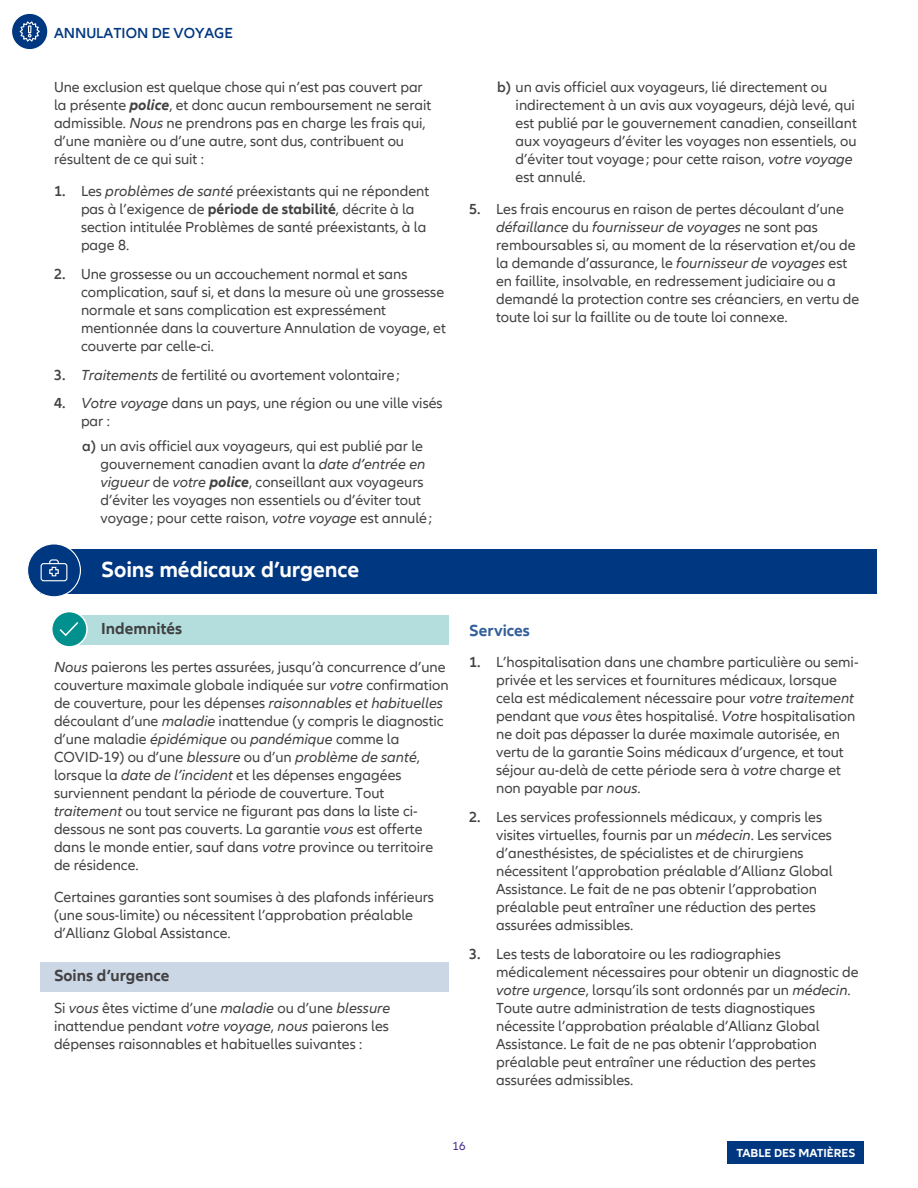
<style>
.page{position:relative;width:918px;height:1188px;background:#fff}
.page>*{position:absolute;margin:0;border:0;box-sizing:border-box;transform-origin:0 0}
.t1{font:700 22.5px "Allianz Neo";letter-spacing:-.005em;color:#fff}
.t2{font:700 16.5px "Allianz Neo";color:#414042}
.t3{font:700 16.5px "Allianz Neo";color:#335f9a}
.t4{font:15px/18px "Allianz Neo";color:#414042}
.t5{font:600 15px "Allianz Neo";color:#003781}
.t6{font:600 15px "Allianz Neo";color:#414042}
.t7{font:700 12px "Allianz Neo";color:#fff}
.t8{font:12px "Allianz Neo";color:#492f92}
.s1{font-weight:700;font-style:italic}
.s2{font-style:italic}
.s3{font-weight:600}
.s4{font-weight:700}
</style>
<div class="page">
<div style="left:40px;top:962px;width:409px;height:30px;background:#ccd7e6"></div>
<div style="left:68px;top:615px;width:381px;height:30px;background:#b3dedd"></div>
<svg style="left:12px;top:13px;width:36px;height:37px"></svg>
<div style="left:11px;top:13px;width:37px;height:37px;border:1px solid #fff;border-radius:50%"></div>
<svg style="left:18px;top:20px;width:23px;height:23px"></svg>
<div style="left:40px;top:549px;width:838px;height:44px;background:#003781"></div>
<div style="left:28px;top:544px;width:52px;height:53px;background:#003781;border-radius:50%"></div>
<div style="left:27px;top:543px;width:54px;height:54px;border:1px solid #fff;border-radius:50%"></div>
<svg style="left:40px;top:559px;width:28px;height:23px"></svg>
<div style="left:52px;top:612px;width:35px;height:35px;background:#00908d;border-radius:50%"></div>
<div style="left:51px;top:611px;width:37px;height:37px;border:2px solid #fff;border-radius:50%"></div>
<svg style="left:59px;top:622px;width:20px;height:15px"></svg>
<div style="left:728px;top:1141px;width:136px;height:23px;background:#003781"></div>
<p class="t5" style="left:54px;top:25px;width:180px">ANNULATION DE VOYAGE</p>
<p class="t4" style="left:54px;top:79px;width:379px">Une exclusion est quelque chose qui n’est pas couvert par la présente <span class="s1">police</span>, et donc aucun remboursement ne serait admissible. <span class="s2">Nous</span> ne prendrons pas en charge les frais qui, d’une manière ou d’une autre, sont dus, contribuent ou résultent de ce qui suit :</p>
<p class="t4" style="left:81px;top:182px;width:350px;text-indent:-27px"><span class="s3">1.</span> Les <span class="s2">problèmes de santé</span> préexistants qui ne répondent pas à l’exigence de <span class="s4">période de stabilité</span>, décrite à la section intitulée Problèmes de santé préexistants, à la page 8.</p>
<p class="t4" style="left:81px;top:265px;width:366px;text-indent:-27px"><span class="s3">2.</span> Une grossesse ou un accouchement normal et sans complication, sauf si, et dans la mesure où une grossesse normale et sans complication est expressément mentionnée dans la couverture Annulation de voyage, et couverte par celle-ci.</p>
<p class="t4" style="left:54px;top:366px;width:347px"><span class="s3">3.</span> <span class="s2">Traitements</span> de fertilité ou avortement volontaire ;</p>
<p class="t6" style="left:54px;top:395px;width:13px">4.</p>
<p class="t4" style="left:81px;top:395px;width:363px"><span class="s2">Votre voyage</span> dans un pays, une région ou une ville visés par :</p>
<p class="t4" style="left:100px;top:438px;width:333px;text-indent:-18px"><span class="s3">a)</span> un avis officiel aux voyageurs, qui est publié par le gouvernement canadien avant la <span class="s2">date d’entrée en vigueur</span> de <span class="s2">votre</span> <span class="s1">police</span>, conseillant aux voyageurs d’éviter les voyages non essentiels ou d’éviter tout voyage ; pour cette raison, <span class="s2">votre voyage</span> est annulé ;</p>
<h3 class="t1" style="left:101px;top:557px;width:259px">Soins médicaux d’urgence</h3>
<h4 class="t2" style="left:101px;top:619px;width:83px">Indemnités</h4>
<p class="t4" style="left:54px;top:659px;width:396px"><span class="s2">Nous</span> paierons les pertes assurées, jusqu’à concurrence d’une couverture maximale globale indiquée sur <span class="s2">votre</span> confirmation de couverture, pour les dépenses <span class="s2">raisonnables et habituelles </span>découlant d’une <span class="s2">maladie</span> inattendue (y compris le diagnostic d’une maladie <span class="s2">épidémique</span> ou <span class="s2">pandémique</span> comme la COVID-19) ou d’une <span class="s2">blessure</span> ou d’un <span class="s2">problème de santé</span>, lorsque la <span class="s2">date de l’incident</span> et les dépenses engagées surviennent pendant la période de couverture. Tout <span class="s2">traitement</span> ou tout service ne figurant pas dans la liste ci&shy;dessous ne sont pas couverts. La garantie <span class="s2">vous</span> est offerte dans le monde entier, sauf dans <span class="s2">votre</span> province ou territoire de résidence.</p>
<p class="t4" style="left:54px;top:888px;width:382px">Certaines garanties sont soumises à des plafonds inférieurs (une sous-limite) ou nécessitent l’approbation préalable d’Allianz Global Assistance.</p>
<h4 class="t2" style="left:54px;top:966px;width:117px">Soins d’urgence</h4>
<p class="t4" style="left:54px;top:999px;width:338px;text-align:justify">Si <span class="s2">vous</span> êtes victime d’une <span class="s2">maladie</span> ou d’une <span class="s2">blessure </span>inattendue pendant <span class="s2">votre voyage</span>, <span class="s2">nous</span> paierons les dépenses raisonnables et habituelles suivantes :</p>
<p class="t4" style="left:516px;top:79px;width:343px;text-indent:-18px"><span class="s3">b)</span> un avis officiel aux voyageurs, lié directement ou indirectement à un avis aux voyageurs, déjà levé, qui est publié par le gouvernement canadien, conseillant aux voyageurs d’éviter les voyages non essentiels, ou d’éviter tout voyage ; pour cette raison, <span class="s2">votre voyage </span>est annulé.</p>
<p class="t4" style="left:496px;top:200px;width:365px;text-indent:-27px"><span class="s3">5.</span> Les frais encourus en raison de pertes découlant d’une <span class="s2">défaillance</span> du <span class="s2">fournisseur de voyages</span> ne sont pas remboursables si, au moment de la réservation et/ou de la demande d’assurance, le <span class="s2">fournisseur de voyages</span> est en faillite, insolvable, en redressement judiciaire ou a demandé la protection contre ses créanciers, en vertu de toute loi sur la faillite ou de toute loi connexe.</p>
<h5 class="t3" style="left:469px;top:621px;width:62px">Services</h5>
<p class="t4" style="left:496px;top:654px;width:364px;text-indent:-27px"><span class="s3">1.</span> L’hospitalisation dans une chambre particulière ou semi&shy;privée et les services et fournitures médicaux, lorsque cela est médicalement nécessaire pour <span class="s2">votre traitement </span>pendant que <span class="s2">vous</span> êtes hospitalisé. <span class="s2">Votre</span> hospitalisation ne doit pas dépasser la durée maximale autorisée, en vertu de la garantie Soins médicaux d’urgence, et tout séjour au-delà de cette période sera à <span class="s2">votre</span> charge et non payable par <span class="s2">nous</span>.</p>
<p class="t4" style="left:496px;top:808px;width:338px;text-indent:-27px"><span class="s3">2.</span> Les services professionnels médicaux, y compris les visites virtuelles, fournis par un <span class="s2">médecin</span>. Les services d’anesthésistes, de spécialistes et de chirurgiens nécessitent l’approbation préalable d’Allianz Global Assistance. Le fait de ne pas obtenir l’approbation préalable peut entraîner une réduction des pertes assurées admissibles.</p>
<p class="t4" style="left:496px;top:945px;width:364px;text-indent:-27px"><span class="s3">3.</span> Les tests de laboratoire ou les radiographies médicalement nécessaires pour obtenir un diagnostic de <span class="s2">votre urgence</span>, lorsqu’ils sont ordonnés par un <span class="s2">médecin</span>.<br>Toute autre administration de tests diagnostiques nécessite l’approbation préalable d’Allianz Global Assistance. Le fait de ne pas obtenir l’approbation préalable peut entraîner une réduction des pertes assurées admissibles.</p>
<p class="t8" style="left:453px;top:1140px;width:14px">16</p>
<p class="t7" style="left:737px;top:1146px;width:120px">TABLE DES MATIÈRES</p>
</div>
